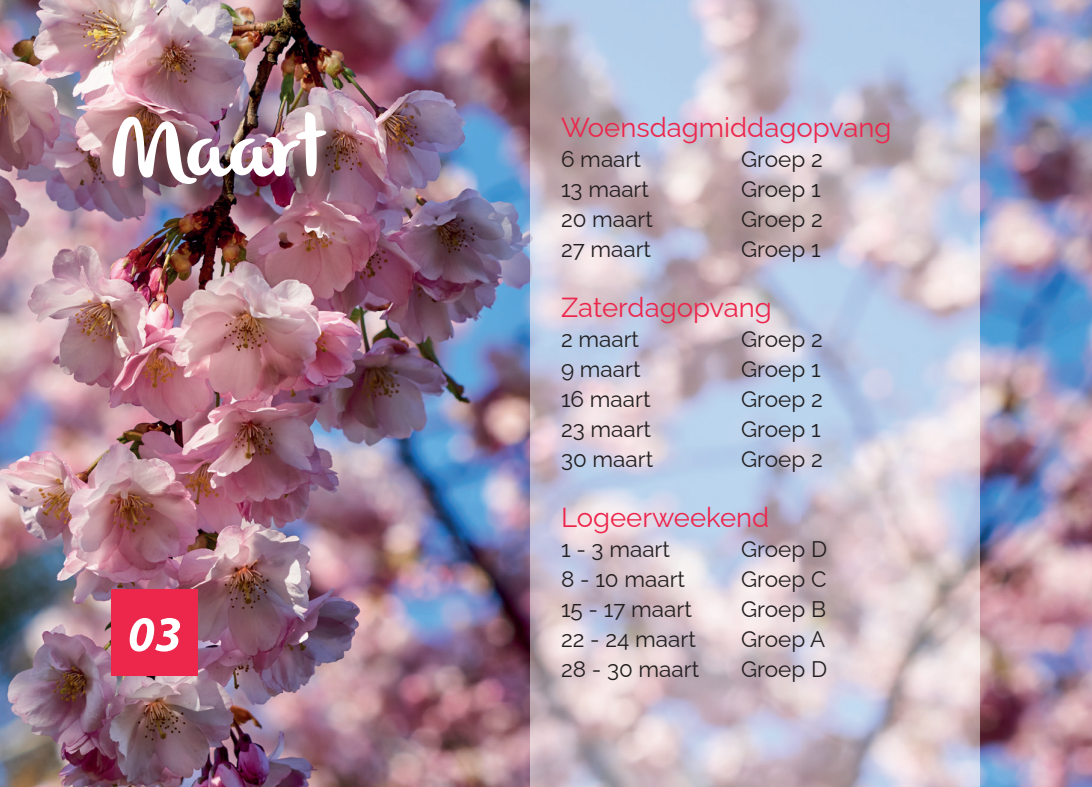
<style>
.page{position:relative;width:1092px;height:787px;background:#fff}
.page>*{position:absolute;margin:0;border:0;box-sizing:border-box;transform-origin:0 0}
.t1{font:87.5px "olivier";letter-spacing:-.01em;color:#fff}
.t2{font:italic 700 50px "Myriad Pro";color:#fff}
.t3{font:27.5px "Raleway";color:#ed264c}
.t4{font:22.5px "Raleway";color:#231f20}
</style>
<div class="page">
<img style="left:0;top:0;width:1091px;height:787px">
<img style="left:531px;top:0;width:447px;height:787px">
<img style="left:116px;top:117px;width:241px;height:98px">
<div style="left:111px;top:589px;width:87px;height:86px;background:#ed264c"></div>
<h1 class="t1" style="left:111px;top:98px;width:216px">Maart</h1>
<h2 class="t2" style="left:128px;top:601px;width:56px">03</h2>
<p class="t3" style="left:561px;top:105px;width:332px">Woensdagmiddagopvang</p>
<p class="t4" style="left:561px;top:141px;width:81px">6 maart</p>
<p class="t4" style="left:741px;top:141px;width:83px">Groep 2</p>
<p class="t4" style="left:561px;top:171px;width:90px">13 maart</p>
<p class="t4" style="left:741px;top:171px;width:81px">Groep 1</p>
<p class="t4" style="left:561px;top:201px;width:93px">20 maart</p>
<p class="t4" style="left:741px;top:201px;width:83px">Groep 2</p>
<p class="t4" style="left:561px;top:231px;width:92px">27 maart</p>
<p class="t4" style="left:741px;top:231px;width:81px">Groep 1</p>
<p class="t3" style="left:561px;top:285px;width:212px">Zaterdagopvang</p>
<p class="t4" style="left:561px;top:321px;width:80px">2 maart</p>
<p class="t4" style="left:741px;top:321px;width:83px">Groep 2</p>
<p class="t4" style="left:561px;top:351px;width:81px">9 maart</p>
<p class="t4" style="left:741px;top:351px;width:81px">Groep 1</p>
<p class="t4" style="left:561px;top:381px;width:91px">16 maart</p>
<p class="t4" style="left:741px;top:381px;width:83px">Groep 2</p>
<p class="t4" style="left:561px;top:411px;width:92px">23 maart</p>
<p class="t4" style="left:741px;top:411px;width:81px">Groep 1</p>
<p class="t4" style="left:561px;top:441px;width:94px">30 maart</p>
<p class="t4" style="left:741px;top:441px;width:83px">Groep 2</p>
<p class="t3" style="left:561px;top:495px;width:210px">Logeerweekend</p>
<p class="t4" style="left:561px;top:531px;width:110px">1 - 3 maart</p>
<p class="t4" style="left:741px;top:531px;width:87px">Groep D</p>
<p class="t4" style="left:561px;top:561px;width:126px">8 - 10 maart</p>
<p class="t4" style="left:741px;top:561px;width:87px">Groep C</p>
<p class="t4" style="left:561px;top:591px;width:132px">15 - 17 maart</p>
<p class="t4" style="left:741px;top:591px;width:86px">Groep B</p>
<p class="t4" style="left:561px;top:621px;width:136px">22 - 24 maart</p>
<p class="t4" style="left:741px;top:621px;width:86px">Groep A</p>
<p class="t4" style="left:561px;top:651px;width:140px">28 - 30 maart</p>
<p class="t4" style="left:741px;top:651px;width:87px">Groep D</p>
</div>
